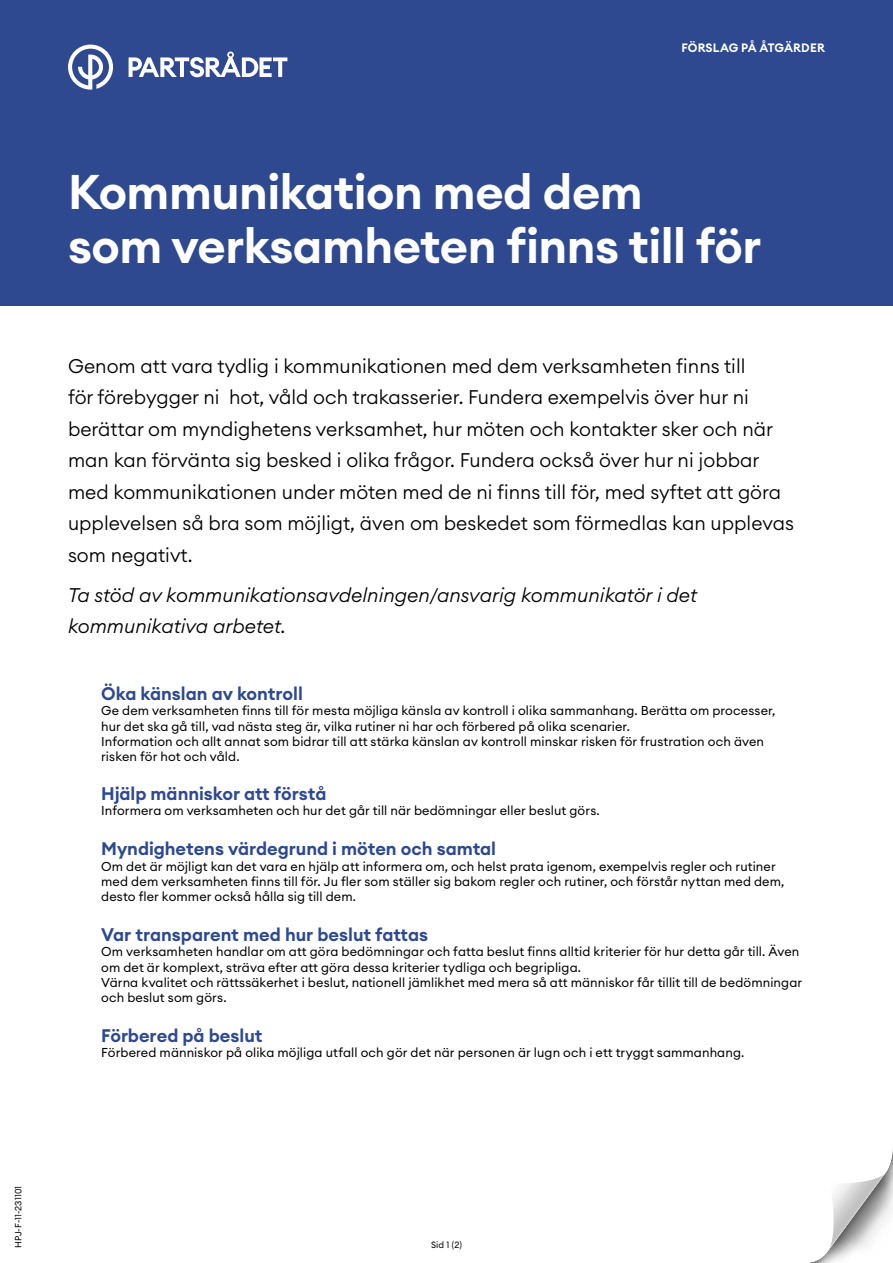
<style>
.page{position:relative;width:893px;height:1263px;background:#fff}
.page>*{position:absolute;margin:0;border:0;box-sizing:border-box;transform-origin:0 0}
.Rubrik_1_sv{font:600 48px "Euclid Circular A";letter-spacing:-.01em;color:#fff}
.Ingress{font:300 19.5px/31.5px "Euclid Circular A";color:#000}
.Ingress-2{font:italic 300 19.5px/31.5px "Euclid Circular A";color:#000}
.Rubrik_3_Roströd{font:600 18px "Euclid Circular A";letter-spacing:-.005em;color:#2e498f}
.Bröd_1{font:12.75px/15.3px "Euclid Circular A";letter-spacing:.01em;color:#000}
.Bröd_höger{font:600 12px "Euclid Circular A";letter-spacing:.01em;color:#fff}
.Bröd_ej_indrag_P{font:9px "Euclid Circular A";letter-spacing:.01em;color:#000}
</style>
<div class="page">
<div style="left:0;top:0;width:893px;height:305px;background:#2e498f"></div>
<svg style="left:68px;top:45px;width:45px;height:45px"></svg>
<svg style="left:129px;top:52px;width:158px;height:25px"></svg>
<svg style="left:809px;top:1149px;width:84px;height:114px"></svg>
<p class="Bröd_höger" style="left:681px;top:40px;width:145px">FÖRSLAG PÅ ÅTGÄRDER</p>
<h1 class="Rubrik_1_sv" style="left:68px;top:161px;width:576px">Kommunikation med dem</h1>
<h1 class="Rubrik_1_sv" style="left:68px;top:215px;width:695px">som verksamheten finns till för</h1>
<p class="Ingress" style="left:68px;top:350px;width:727px">Genom att vara tydlig i kommunikationen med dem verksamheten finns till<br>för förebygger ni hot, våld och trakasserier. Fundera exempelvis över hur ni berättar om myndighetens verksamhet, hur möten och kontakter sker och när man kan förvänta sig besked i olika frågor. Fundera också över hur ni jobbar med kommunikationen under möten med de ni finns till för, med syftet att göra upplevelsen så bra som möjligt, även om beskedet som förmedlas kan upplevas som negativt.</p>
<p class="Ingress-2" style="left:68px;top:579px;width:630px">Ta stöd av kommunikationsavdelningen/ansvarig kommunikatör i det kommunikativa arbetet.</p>
<h1 class="Rubrik_3_Roströd" style="left:101px;top:682px;width:203px">Öka känslan av kontroll</h1>
<p class="Bröd_1" style="left:101px;top:703px;width:676px">Ge dem verksamheten finns till för mesta möjliga känsla av kontroll i olika sammanhang. Berätta om processer,</p>
<p class="Bröd_1" style="left:101px;top:718px;width:530px">hur det ska gå till, vad nästa steg är, vilka rutiner ni har och förbered på olika scenarier.</p>
<p class="Bröd_1" style="left:101px;top:734px;width:664px">Information och allt annat som bidrar till att stärka känslan av kontroll minskar risken för frustration och även</p>
<p class="Bröd_1" style="left:101px;top:749px;width:140px">risken för hot och våld.</p>
<h1 class="Rubrik_3_Roströd" style="left:101px;top:782px;width:227px">Hjälp människor att förstå</h1>
<p class="Bröd_1" style="left:101px;top:803px;width:500px">Informera om verksamheten och hur det går till när bedömningar eller beslut görs.</p>
<h1 class="Rubrik_3_Roströd" style="left:101px;top:837px;width:396px">Myndighetens värdegrund i möten och samtal</h1>
<p class="Bröd_1" style="left:101px;top:858px;width:676px">Om det är möjligt kan det vara en hjälp att informera om, och helst prata igenom, exempelvis regler och rutiner</p>
<p class="Bröd_1" style="left:101px;top:873px;width:685px">med dem verksamheten finns till för. Ju fler som ställer sig bakom regler och rutiner, och förstår nyttan med dem, desto fler kommer också hålla sig till dem.</p>
<h1 class="Rubrik_3_Roströd" style="left:101px;top:923px;width:328px">Var transparent med hur beslut fattas</h1>
<p class="Bröd_1" style="left:101px;top:944px;width:700px">Om verksamheten handlar om att göra bedömningar och fatta beslut finns alltid kriterier för hur detta går till. Även om det är komplext, sträva efter att göra dessa kriterier tydliga och begripliga.</p>
<p class="Bröd_1" style="left:101px;top:975px;width:702px">Värna kvalitet och rättssäkerhet i beslut, nationell jämlikhet med mera så att människor får tillit till de bedömningar och beslut som görs.</p>
<h1 class="Rubrik_3_Roströd" style="left:101px;top:1024px;width:163px">Förbered på beslut</h1>
<p class="Bröd_1" style="left:101px;top:1045px;width:645px">Förbered människor på olika möjliga utfall och gör det när personen är lugn och i ett tryggt sammanhang.</p>
<p class="Bröd_ej_indrag_P" style="left:12px;top:1248px;width:64px;rotate:-90deg">HPJ-F-11-231101</p>
<p class="Bröd_ej_indrag_P" style="left:431px;top:1239px;width:32px">Sid 1 (2)</p>
</div>
